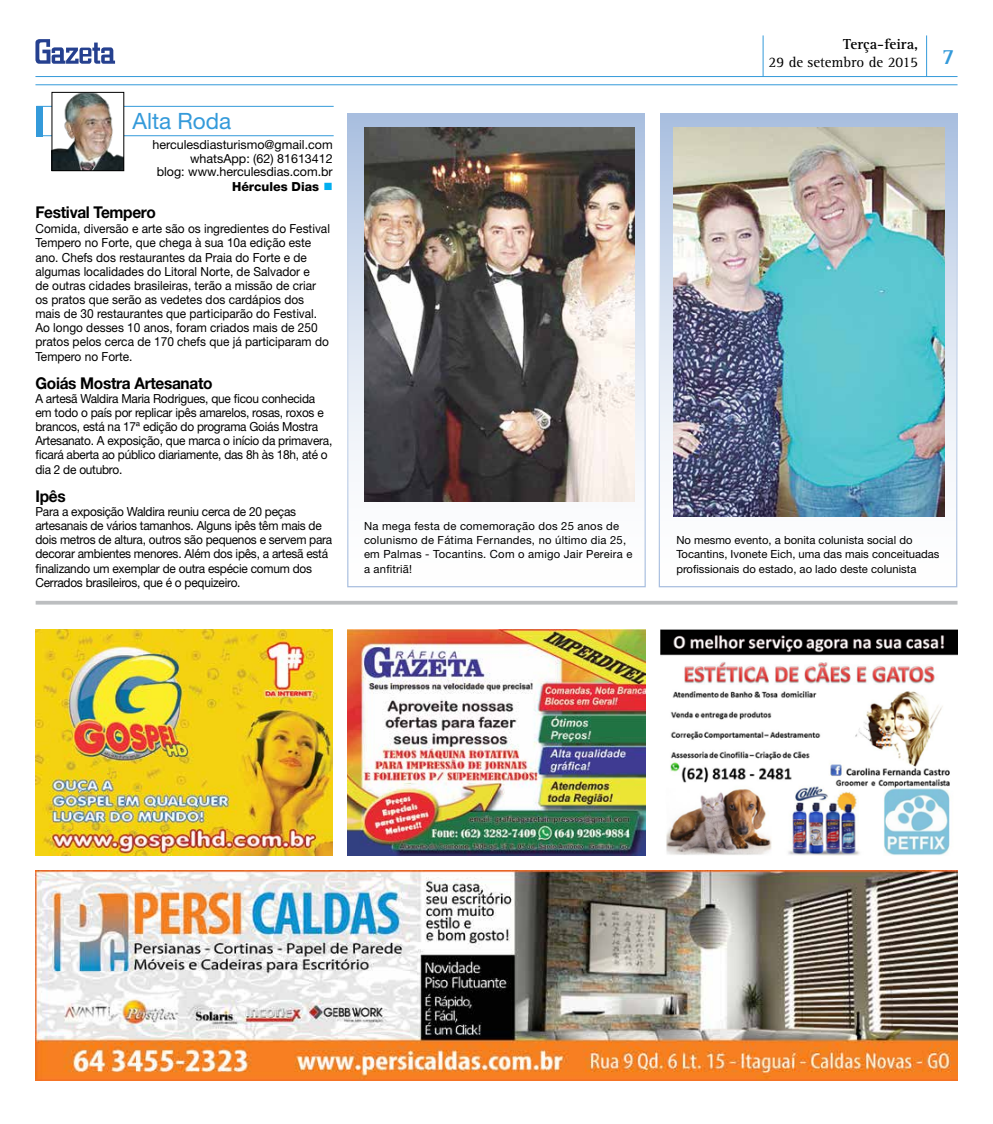
<style>
.page{position:relative;width:993px;height:1124px;background:#fff}
.page>*{position:absolute;margin:0;border:0;box-sizing:border-box;transform-origin:0 0}
.t1{font:22.5px "Helvetica Neue";color:#349ada}
.t2{font:700 16.25px "Helvetica Neue";letter-spacing:-.02em;color:#000;scale:.95 1}
.t3{font:15px/18px "Rotis Serif";color:#000}
.t4{font:12.5px/14.1px "Helvetica Neue";letter-spacing:-.02em;color:#000;scale:.95 1}
.t5{font:12.5px/14.1px "Helvetica Neue";color:#000;scale:.95 1}
.t6{font:12.5px/13.8px "Helvetica Neue";color:#000;text-align:right}
.t7{font:800 12.5px "Helvetica Neue";color:#000}
.t8{font:11.25px/14.1px "Helvetica Neue";letter-spacing:.02em;color:#000}
.t9{font:11.25px/14.1px "Helvetica Neue";color:#000}
.s1{color:#00aeef}
.s2{font-weight:700}
</style>
<div class="page">
<hr style="left:35px;top:84px;width:922px;height:1px;background:#349ada">
<hr style="left:35px;top:76px;width:922px;height:1px;background:#349ada">
<hr style="left:925px;top:35px;width:1px;height:41px;background:#349ada">
<hr style="left:762px;top:35px;width:1px;height:42px;background:#349ada">
<svg style="left:35px;top:39px;width:80px;height:25px"></svg>
<div style="left:348px;top:113px;width:297px;height:473px;background:linear-gradient(to bottom,#a9bbd6,#fff)"></div>
<svg style="left:660px;top:113px;width:297px;height:473px"></svg>
<hr style="left:36px;top:106px;width:297px;height:1px;background:#349ada">
<hr style="left:36px;top:135px;width:297px;height:1px;background:#349ada">
<div style="left:36px;top:106px;width:7px;height:31px;background:#349ada"></div>
<img style="left:54px;top:94px;width:68px;height:75px">
<div style="left:52px;top:92px;width:72px;height:79px;border:1px solid #000"></div>
<svg style="left:36px;top:600px;width:921px;height:4px;fill:#bcbec0"></svg>
<img style="left:35px;top:870px;width:922px;height:210px">
<img style="left:348px;top:629px;width:297px;height:226px">
<img style="left:35px;top:629px;width:298px;height:226px">
<img style="left:660px;top:629px;width:297px;height:226px">
<div style="left:347px;top:113px;width:298px;height:474px;border:1px solid #a8bedf"></div>
<div style="left:658px;top:113px;width:298px;height:474px;border:1px solid #a8bedf"></div>
<img style="left:364px;top:127px;width:270px;height:375px">
<img style="left:673px;top:128px;width:271px;height:388px">
<h1 class="t1" style="left:132px;top:107px;width:100px">Alta Roda</h1>
<p class="t6" style="left:152px;top:137px;width:182px">herculesdiasturismo@gmail.com whatsApp: (62) 81613412<br>blog: www.herculesdias.com.br</p>
<h2 class="t2" style="left:35px;top:202px;width:128px">Festival Tempero</h2>
<p class="t5" style="left:35px;top:222px;width:311px">Comida, diversão e arte são os ingredientes do Festival Tempero no Forte, que chega à sua 10a edição este ano. Chefs dos restaurantes da Praia do Forte e de algumas localidades do Litoral Norte, de Salvador e<br>de outras cidades brasileiras, terão a missão de criar os pratos que serão as vedetes dos cardápios dos mais de 30 restaurantes que participarão do Festival.<br>Ao longo desses 10 anos, foram criados mais de 250 pratos pelos cerca de 170 chefs que já participaram do Tempero no Forte.</p>
<h2 class="t2" style="left:35px;top:373px;width:188px">Goiás Mostra Artesanato</h2>
<p class="t4" style="left:35px;top:391px;width:314px">A artesã Waldira Maria Rodrigues, que ficou conhecida em todo o país por replicar ipês amarelos, rosas, roxos e brancos, está na 17ª edição do programa Goiás Mostra Artesanato. A exposição, que marca o início da primavera, ficará aberta ao público diariamente, das 8h às 18h, até o dia 2 de outubro.</p>
<h2 class="t2" style="left:35px;top:486px;width:33px">Ipês</h2>
<p class="t4" style="left:35px;top:504px;width:314px">Para a exposição Waldira reuniu cerca de 20 peças artesanais de vários tamanhos. Alguns ipês têm mais de dois metros de altura, outros são pequenos e servem para decorar ambientes menores. Além dos ipês, a artesã está finalizando um exemplar de outra espécie comum dos Cerrados brasileiros, que é o pequizeiro.</p>
<p class="t7" style="left:232px;top:179px;width:102px">Hércules Dias <span class="s1">■</span></p>
<p class="t8" style="left:364px;top:519px;width:270px">Na mega festa de comemoração dos 25 anos de colunismo de Fátima Fernandes, no último dia 25, em Palmas - Tocantins. Com o amigo Jair Pereira e a anfitriã!</p>
<p class="t3" style="left:768px;top:36px;width:187px;text-indent:75px"><span class="s2">Terça-feira,<br></span>29 de setembro de 2015 <sup>7</sup></p>
<p class="t9" style="left:676px;top:533px;width:264px">No mesmo evento, a bonita colunista social do<br>Tocantins, Ivonete Eich, uma das mais conceituadas profissionais do estado, ao lado deste colunista</p>
</div>
